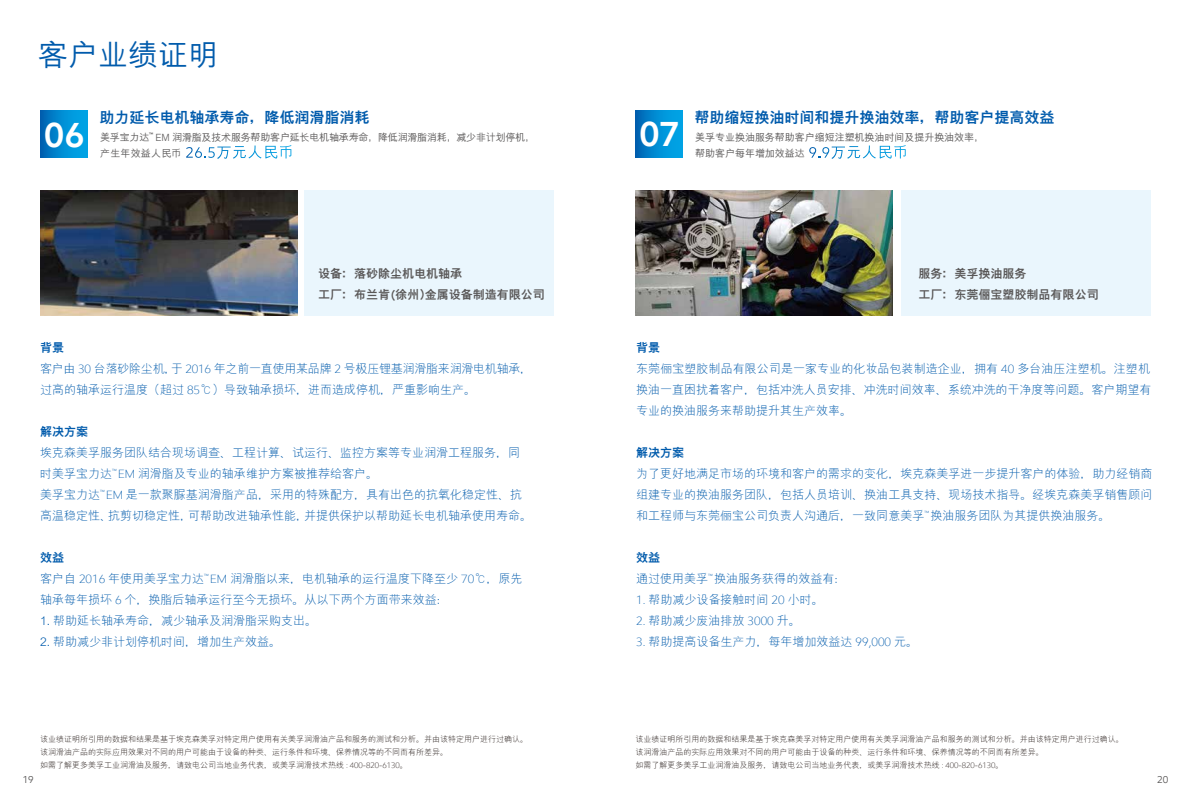
<style>
.page{position:relative;width:1191px;height:808px;background:#fff}
.page>*{position:absolute;margin:0;border:0;box-sizing:border-box;transform-origin:0 0}
.t1{font:600 35px "E Mprint";color:#fff}
.t2{font:500 30px "M Hei PRC";color:#005bac}
.t3{font:800 15px "M Hei PRC";color:#005bac}
.t4{font:300 12px/21px "M Hei PRC";color:#005bac}
.t5{font:300 12px/21px "M Hei PRC";letter-spacing:-.02em;color:#005bac}
.t6{font:800 12px/21px "M Hei PRC";color:#595757}
.t7{font:800 12px "M Hei PRC";color:#005bac}
.t8{font:500 10px/16px "M Hei PRC";letter-spacing:-.005em;color:#595757}
.t9{font:10px "E Mprint";color:#595757}
.t10{font:300 8px/13px "M Hei PRC";color:#221815}
.t11{font:300 6px "E Mprint";color:#005bac}
.t12{font:600 5px "E Mprint";color:#595757}
.s1{font-weight:300}
.s2{font-weight:800}
.s3{font-family:"E Mprint"}
</style>
<div class="page">
<div style="left:304px;top:190px;width:250px;height:126px;background:#eaf6fd"></div>
<div style="left:901px;top:190px;width:250px;height:126px;background:#eaf6fd"></div>
<div style="left:40px;top:110px;width:47px;height:48px;background:linear-gradient(to right,#0067b6,#00aeee)"></div>
<svg style="left:186px;top:145px;width:105px;height:14px"></svg>
<div style="left:635px;top:110px;width:47px;height:47px;background:linear-gradient(to right,#0067b6,#00aeee)"></div>
<svg style="left:809px;top:145px;width:96px;height:14px"></svg>
<img style="left:40px;top:190px;width:258px;height:126px">
<img style="left:635px;top:190px;width:258px;height:126px">
<h2 class="t2" style="left:38px;top:38px;width:181px">客户业绩证明</h2>
<h1 class="t1" style="left:44px;top:113px;width:42px">06</h1>
<p class="t3" style="left:99px;top:109px;width:272px">助力延长电机轴承寿命，降低润滑脂消耗</p>
<p class="t8" style="left:100px;top:129px;width:51px">美孚宝力达</p>
<p class="t12" style="left:149px;top:131px;width:6px">™</p>
<p class="t8" style="left:100px;top:129px;width:436px;text-indent:55px"><span class="s1">EM</span> 润滑脂及技术服务帮助客户延长电机轴承寿命，降低润滑脂消耗，减少非计划停机，产生年效益人民币</p>
<h1 class="t1" style="left:639px;top:113px;width:42px">07</h1>
<p class="t3" style="left:694px;top:109px;width:361px">帮助缩短换油时间和提升换油效率，帮助客户提高效益</p>
<p class="t8" style="left:695px;top:129px;width:290px">美孚专业换油服务帮助客户缩短注塑机换油时间及提升换油效率，帮助客户每年增加效益达</p>
<p class="t6" style="left:318px;top:263px;width:228px">设备：落砂除尘机电机轴承<br>工厂：布兰肯(徐州）金属设备制造有限公司</p>
<p class="t6" style="left:918px;top:263px;width:181px">服务：美孚换油服务<br>工厂：东莞俪宝塑胶制品有限公司</p>
<p class="t5" style="left:40px;top:338px;width:494px"><span class="s2">背景<br></span>客户由 <span class="s3">30</span> 台落砂除尘机，于 <span class="s3">2016</span> 年之前一直使用某品牌 <span class="s3">2</span> 号极压锂基润滑脂来润滑电机轴承，过高的轴承运行温度（超过 <span class="s3">85</span>℃）导致轴承损坏，进而造成停机，严重影响生产。</p>
<p class="t7" style="left:40px;top:425px;width:49px">解决方案</p>
<p class="t4" style="left:40px;top:443px;width:481px">埃克森美孚服务团队结合现场调查、工程计算、试运行、监控方案等专业润滑工程服务，同时美孚宝力达</p>
<p class="t11" style="left:112px;top:467px;width:6px">™</p>
<p class="t4" style="left:118px;top:464px;width:261px"><span class="s3">EM</span> 润滑脂及专业的轴承维护方案被推荐给客户。</p>
<p class="t4" style="left:40px;top:485px;width:494px;text-indent:66px"><span class="s3">EM</span> 是一款聚脲基润滑脂产品，采用的特殊配方，具有出色的抗氧化稳定性、抗高温稳定性、抗剪切稳定性，可帮助改进轴承性能，并提供保护以帮助延长电机轴承使用寿命。</p>
<p class="t4" style="left:40px;top:548px;width:166px"><span class="s2">效益<br></span>客户自 <span class="s3">2016</span> 年使用美孚宝力达</p>
<p class="t4" style="left:40px;top:485px;width:61px">美孚宝力达</p>
<p class="t11" style="left:100px;top:488px;width:6px">™</p>
<p class="t4" style="left:40px;top:569px;width:484px;text-indent:170px"><span class="s3">EM</span> 润滑脂以来，电机轴承的运行温度下降至少 <span class="s3">70</span>℃，原先轴承每年损坏 <span class="s3">6</span> 个，换脂后轴承运行至今无损坏。从以下两个方面带来效益：</p>
<p class="t4" style="left:40px;top:611px;width:279px">1. 帮助延长轴承寿命，减少轴承及润滑脂采购支出。</p>
<p class="t4" style="left:40px;top:632px;width:243px">2. 帮助减少非计划停机时间，增加生产效益。</p>
<p class="t11" style="left:204px;top:572px;width:6px">™</p>
<p class="t4" style="left:636px;top:338px;width:516px"><span class="s2">背景<br></span>东莞俪宝塑胶制品有限公司是一家专业的化妆品包装制造企业，拥有 <span class="s3">40</span> 多台油压注塑机。注塑机换油一直困扰着客户，包括冲洗人员安排、冲洗时间效率、系统冲洗的干净度等问题。客户期望有专业的换油服务来帮助提升其生产效率。</p>
<p class="t7" style="left:636px;top:446px;width:49px">解决方案</p>
<p class="t4" style="left:636px;top:464px;width:517px;text-align:justify">为了更好地满足市场的环境和客户的需求的变化，埃克森美孚进一步提升客户的体验，助力经销商组建专业的换油服务团队，包括人员培训、换油工具支持、现场技术指导。经埃克森美孚销售顾问和工程师与东莞俪宝公司负责人沟通后，一致同意美孚</p>
<p class="t11" style="left:924px;top:509px;width:6px">™</p>
<p class="t4" style="left:930px;top:506px;width:181px">换油服务团队为其提供换油服务。</p>
<p class="t7" style="left:636px;top:551px;width:25px">效益</p>
<p class="t4" style="left:636px;top:569px;width:73px">通过使用美孚</p>
<p class="t11" style="left:708px;top:572px;width:6px">™</p>
<p class="t4" style="left:714px;top:569px;width:133px">换油服务获得的效益有：</p>
<p class="t4" style="left:636px;top:590px;width:189px"><span class="s3">1.</span> 帮助减少设备接触时间 <span class="s3">20</span> 小时。</p>
<p class="t4" style="left:636px;top:611px;width:166px"><span class="s3">2.</span> 帮助减少废油排放 <span class="s3">3000</span> 升。</p>
<p class="t4" style="left:636px;top:632px;width:283px"><span class="s3">3.</span> 帮助提高设备生产力，每年增加效益达 <span class="s3">99,000</span> 元。</p>
<p class="t10" style="left:40px;top:732px;width:490px">该业绩证明所引用的数据和结果是基于埃克森美孚对特定用户使用有关美孚润滑油产品和服务的测试和分析。并由该特定用户进行过确认。该润滑油产品的实际应用效果对不同的用户可能由于设备的种类、运行条件和环境、保养情况等的不同而有所差异。<br>如需了解更多美孚工业润滑油及服务，请致电公司当地业务代表，或美孚润滑技术热线 <span class="s3">: 400-820-6130</span>。</p>
<p class="t10" style="left:635px;top:732px;width:490px">该业绩证明所引用的数据和结果是基于埃克森美孚对特定用户使用有关美孚润滑油产品和服务的测试和分析。并由该特定用户进行过确认。该润滑油产品的实际应用效果对不同的用户可能由于设备的种类、运行条件和环境、保养情况等的不同而有所差异。<br>如需了解更多美孚工业润滑油及服务，请致电公司当地业务代表，或美孚润滑技术热线 <span class="s3">: 400-820-6130</span>。</p>
<p class="t9" style="left:23px;top:773px;width:13px">19</p>
<p class="t9" style="left:1157px;top:773px;width:13px">20</p>
</div>
